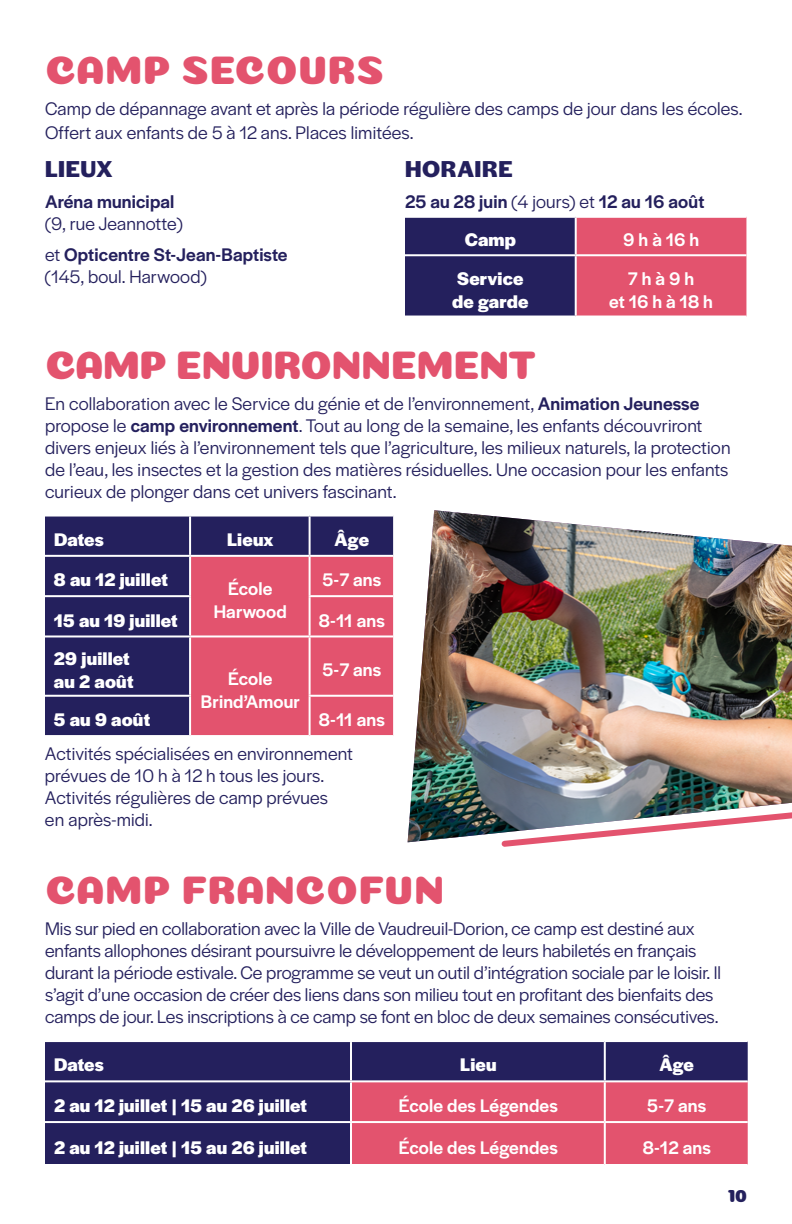
<style>
.page{position:relative;width:792px;height:1224px;background:#fff}
.page>*{position:absolute;margin:0;border:0;box-sizing:border-box;transform-origin:0 0}
.t1{font:40px "Coiny";color:#e3536e}
.t2{font:40px "Coiny";letter-spacing:-.03em;color:#e3536e}
.t3{font:700 24px "Halyard Display";letter-spacing:.025em;color:#24205d}
.t4{font:19px/22px "Halyard Display";color:#24205d}
.t5{font:700 19px/22.8px "Halyard Display";letter-spacing:.01em;color:#fff}
.t6{font:500 19px/22.8px "Halyard Display";letter-spacing:.01em;color:#fff;text-align:center}
.t7{font:500 19px/31px "Halyard Display";letter-spacing:.01em;color:#24205d}
.t8{font:18px "Coiny";color:#24205d}
.s1{font-weight:400}
.s2{font-weight:700;color:#fff}
.s3{font-weight:500}
</style>
<div class="page">
<img style="left:408px;top:510px;width:384px;height:332px">
<svg style="left:498px;top:803px;width:294px;height:44px"></svg>
<svg style="left:405px;top:218px;width:341px;height:98px;background:#843b66"></svg>
<hr style="left:575px;top:218px;width:2px;height:36px;background:#fff">
<hr style="left:405px;top:254px;width:171px;height:2px;background:#fff">
<hr style="left:576px;top:254px;width:170px;height:2px;background:#fff">
<hr style="left:575px;top:256px;width:2px;height:60px;background:#fff">
<svg style="left:45px;top:517px;width:348px;height:218px;background:#803965"></svg>
<hr style="left:45px;top:595px;width:146px;height:2px;background:#fff">
<hr style="left:45px;top:635px;width:145px;height:2px;background:#fff">
<hr style="left:45px;top:695px;width:146px;height:2px;background:#fff">
<hr style="left:189px;top:557px;width:2px;height:38px;background:#fff">
<hr style="left:309px;top:557px;width:2px;height:38px;background:#fff">
<hr style="left:189px;top:597px;width:2px;height:38px;background:#fff">
<hr style="left:309px;top:595px;width:84px;height:2px;background:#fff">
<hr style="left:309px;top:597px;width:2px;height:38px;background:#fff">
<hr style="left:190px;top:635px;width:120px;height:2px;background:#fff">
<hr style="left:189px;top:637px;width:2px;height:58px;background:#fff">
<hr style="left:310px;top:635px;width:83px;height:2px;background:#fff">
<hr style="left:309px;top:637px;width:2px;height:58px;background:#fff">
<hr style="left:189px;top:697px;width:2px;height:38px;background:#fff">
<hr style="left:309px;top:695px;width:84px;height:2px;background:#fff">
<hr style="left:309px;top:697px;width:2px;height:38px;background:#fff">
<hr style="left:189px;top:517px;width:2px;height:38px;background:#fff">
<hr style="left:309px;top:517px;width:2px;height:38px;background:#fff">
<hr style="left:45px;top:555px;width:145px;height:2px;background:#fff">
<hr style="left:190px;top:555px;width:120px;height:2px;background:#fff">
<hr style="left:310px;top:555px;width:83px;height:2px;background:#fff">
<svg style="left:45px;top:1042px;width:703px;height:122px;background:#6d3464"></svg>
<hr style="left:45px;top:1121px;width:306px;height:2px;background:#fff">
<hr style="left:350px;top:1082px;width:2px;height:39px;background:#fff">
<hr style="left:604px;top:1082px;width:2px;height:39px;background:#fff">
<hr style="left:351px;top:1121px;width:254px;height:2px;background:#fff">
<hr style="left:350px;top:1123px;width:2px;height:41px;background:#fff">
<hr style="left:605px;top:1121px;width:143px;height:2px;background:#fff">
<hr style="left:604px;top:1123px;width:2px;height:41px;background:#fff">
<hr style="left:350px;top:1042px;width:2px;height:38px;background:#fff">
<hr style="left:604px;top:1042px;width:2px;height:38px;background:#fff">
<hr style="left:45px;top:1080px;width:306px;height:2px;background:#fff">
<hr style="left:351px;top:1080px;width:254px;height:2px;background:#fff">
<hr style="left:605px;top:1080px;width:143px;height:2px;background:#fff">
<h1 class="t1" style="left:45px;top:47px;width:341px">CAMP SECOURS</h1>
<p class="t4" style="left:45px;top:96px;width:699px;line-height:24px">Camp de dépannage avant et après la période régulière des camps de jour dans les écoles.<br>Offert aux enfants de 5 à 12 ans. Places limitées.</p>
<p class="t3" style="left:45px;top:152px;width:69px">LIEUX</p>
<p class="t7" style="left:45px;top:185px;width:131px">Aréna municipal</p>
<p class="t7" style="left:45px;top:207px;width:244px"><span class="s1">(9, rue Jeannotte)<br>et</span> Opticentre St-Jean-Baptiste</p>
<p class="t4" style="left:45px;top:264px;width:163px">(145, boul. Harwood)</p>
<p class="t3" style="left:405px;top:152px;width:109px">HORAIRE</p>
<p class="t7" style="left:465px;top:181px;width:241px;line-height:38.4px;text-indent:-60px">25 au 28 juin <span class="s1">(4 jours) et</span> 12 au 16 août<br><span class="s2">Camp</span></p>
<p class="t6" style="left:623px;top:228px;width:78px">9 h à 16 h</p>
<p class="t5" style="left:452px;top:266px;width:78px">Service de garde</p>
<p class="t6" style="left:609px;top:266px;width:105px">7 h à 9 h<br>et 16 h à 18 h</p>
<h1 class="t2" style="left:45px;top:341px;width:493px">CAMP ENVIRONNEMENT</h1>
<p class="t4" style="left:45px;top:391px;width:687px">En collaboration avec le Service du génie et de l’environnement, <span class="s3">Animation Jeunesse </span>propose le <span class="s3">camp environnement</span>. Tout au long de la semaine, les enfants découvriront divers enjeux liés à l’environnement tels que l’agriculture, les milieux naturels, la protection de l’eau, les insectes et la gestion des matières résiduelles. Une occasion pour les enfants curieux de plonger dans cet univers fascinant.</p>
<p class="t5" style="left:54px;top:527px;width:51px">Dates</p>
<p class="t5" style="left:227px;top:527px;width:48px">Lieux</p>
<p class="t5" style="left:335px;top:527px;width:36px">Âge</p>
<p class="t5" style="left:54px;top:567px;width:115px">8 au 12 juillet</p>
<p class="t6" style="left:214px;top:576px;width:75px">École<br>Harwood</p>
<p class="t6" style="left:322px;top:567px;width:60px">5-7 ans</p>
<p class="t5" style="left:54px;top:608px;width:125px">15 au 19 juillet</p>
<p class="t6" style="left:319px;top:608px;width:67px">8-11 ans</p>
<p class="t5" style="left:54px;top:646px;width:81px">29 juillet au 2 août</p>
<p class="t6" style="left:201px;top:666px;width:101px">École<br>Brind’Amour</p>
<p class="t6" style="left:322px;top:658px;width:60px">5-7 ans</p>
<p class="t5" style="left:54px;top:707px;width:98px">5 au 9 août</p>
<p class="t6" style="left:319px;top:707px;width:67px">8-11 ans</p>
<p class="t4" style="left:45px;top:742px;width:309px">Activités spécialisées en environnement prévues de 10 h à 12 h tous les jours.<br>Activités régulières de camp prévues<br>en après-midi.</p>
<h1 class="t1" style="left:45px;top:867px;width:401px">CAMP FRANCOFUN</h1>
<p class="t4" style="left:45px;top:917px;width:678px">Mis sur pied en collaboration avec la Ville de Vaudreuil-Dorion, ce camp est destiné aux enfants allophones désirant poursuivre le développement de leurs habiletés en français durant la période estivale. Ce programme se veut un outil d’intégration sociale par le loisir. Il s’agit d’une occasion de créer des liens dans son milieu tout en profitant des bienfaits des camps de jour. Les inscriptions à ce camp se font en bloc de deux semaines consécutives.</p>
<p class="t5" style="left:54px;top:1053px;width:51px">Dates</p>
<p class="t5" style="left:460px;top:1053px;width:38px">Lieu</p>
<p class="t5" style="left:660px;top:1053px;width:36px">Âge</p>
<p class="t5" style="left:54px;top:1093px;width:255px">2 au 12 juillet | 15 au 26 juillet</p>
<p class="t6" style="left:399px;top:1093px;width:161px">École des Légendes</p>
<p class="t6" style="left:647px;top:1093px;width:60px">5-7 ans</p>
<p class="t5" style="left:54px;top:1135px;width:255px">2 au 12 juillet | 15 au 26 juillet</p>
<p class="t6" style="left:399px;top:1135px;width:161px">École des Légendes</p>
<p class="t6" style="left:643px;top:1135px;width:70px">8-12 ans</p>
<p class="t8" style="left:728px;top:1185px;width:21px">10</p>
</div>
